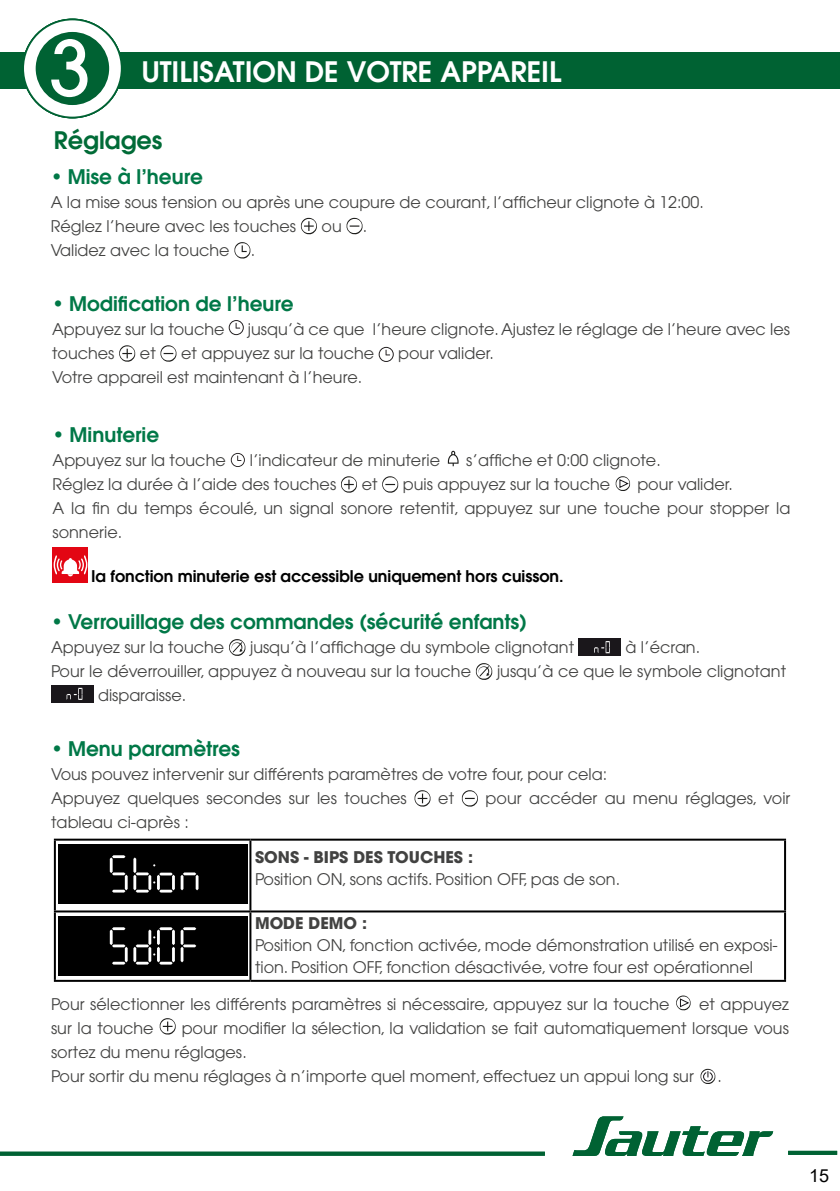
<style>
.page{position:relative;width:840px;height:1191px;background:#fff}
.page>*{position:absolute;margin:0;border:0;box-sizing:border-box;transform-origin:0 0}
.t1{font:500 75.6px "Avant Garde";color:#fff}
.t2{font:600 28px "Avant Garde";color:#fff}
.t3{font:600 24px "Avant Garde";color:#006b37}
.t4{font:600 20px "Avant Garde";color:#007847}
.t5{font:18px "Arial";color:#000}
.t6{font:16px/24px "Avant Garde";color:#424241}
.t7{font:600 16px "Avant Garde";letter-spacing:-.005em;color:#000}
.t8{font:700 16px "Avant Garde";color:#424241}
</style>
<div class="page">
<svg style="left:300px;top:218px;width:17px;height:17px"></svg>
<svg style="left:346px;top:218px;width:16px;height:17px"></svg>
<svg style="left:234px;top:242px;width:16px;height:17px"></svg>
<svg style="left:228px;top:320px;width:15px;height:15px"></svg>
<svg style="left:119px;top:345px;width:16px;height:17px"></svg>
<svg style="left:160px;top:345px;width:17px;height:17px"></svg>
<svg style="left:378px;top:347px;width:15px;height:15px"></svg>
<svg style="left:231px;top:453px;width:14px;height:14px"></svg>
<svg style="left:447px;top:451px;width:11px;height:15px"></svg>
<svg style="left:341px;top:476px;width:16px;height:17px"></svg>
<svg style="left:382px;top:476px;width:16px;height:17px"></svg>
<svg style="left:615px;top:476px;width:15px;height:15px"></svg>
<div style="left:52px;top:547px;width:36px;height:35px;background:#e30613"></div>
<svg style="left:54px;top:555px;width:33px;height:21px"></svg>
<svg style="left:229px;top:639px;width:16px;height:17px"></svg>
<div style="left:578px;top:638px;width:42px;height:18px;background:#1a171b"></div>
<svg style="left:594px;top:641px;width:15px;height:12px"></svg>
<svg style="left:475px;top:663px;width:17px;height:17px"></svg>
<div style="left:51px;top:685px;width:42px;height:17px;background:#1a171b"></div>
<svg style="left:67px;top:688px;width:16px;height:12px"></svg>
<svg style="left:414px;top:790px;width:16px;height:17px"></svg>
<svg style="left:461px;top:790px;width:17px;height:17px"></svg>
<div style="left:58px;top:844px;width:189px;height:59px;background:#000"></div>
<svg style="left:110px;top:855px;width:88px;height:37px"></svg>
<div style="left:58px;top:916px;width:189px;height:59px;background:#000"></div>
<svg style="left:110px;top:927px;width:86px;height:37px"></svg>
<hr style="left:54px;top:838px;width:196px;height:2px;background:#000">
<hr style="left:54px;top:840px;width:2px;height:70px;background:#000">
<hr style="left:250px;top:838px;width:535px;height:2px;background:#000">
<hr style="left:249px;top:840px;width:2px;height:70px;background:#000">
<hr style="left:783px;top:840px;width:2px;height:70px;background:#000">
<hr style="left:54px;top:910px;width:196px;height:2px;background:#000">
<hr style="left:54px;top:912px;width:2px;height:67px;background:#000">
<hr style="left:250px;top:910px;width:535px;height:2px;background:#000">
<hr style="left:249px;top:912px;width:2px;height:67px;background:#000">
<hr style="left:783px;top:912px;width:2px;height:67px;background:#000">
<hr style="left:54px;top:979px;width:196px;height:2px;background:#000">
<hr style="left:250px;top:979px;width:535px;height:2px;background:#000">
<svg style="left:676px;top:995px;width:14px;height:15px"></svg>
<svg style="left:159px;top:1018px;width:17px;height:17px"></svg>
<svg style="left:700px;top:1068px;width:15px;height:16px"></svg>
<svg style="left:0;top:1151px;width:544px;height:4px;background:#20754c"></svg>
<svg style="left:572px;top:1116px;width:200px;height:40px"></svg>
<svg style="left:788px;top:1150px;width:48px;height:4px"></svg>
<div style="left:0;top:52px;width:839px;height:37px;background:#006233"></div>
<div style="left:23px;top:19px;width:99px;height:98px;background:#fff;border-radius:50%"></div>
<div style="left:22px;top:19px;width:100px;height:99px;border:2px solid #006233;border-radius:50%"></div>
<div style="left:36px;top:32px;width:73px;height:73px;background:#006233;border-radius:50%"></div>
<h1 class="t1" style="left:50px;top:22px;width:44px">23</h1>
<h2 class="t2" style="left:142px;top:54px;width:421px">UTILISATION DE VOTRE APPAREIL</h2>
<h2 class="t2" style="left:142px;top:54px;width:440px">DESCRIPTION DE VOTRE APPAREIL</h2>
<h3 class="t3" style="left:54px;top:124px;width:110px">Réglages</h3>
<p class="t4" style="left:51px;top:163px;width:154px">• Mise à l’heure</p>
<p class="t6" style="left:51px;top:190px;width:654px">A la mise sous tension ou après une coupure de courant, l’afficheur clignote à 12:00.<br>Réglez l’heure avec les touches</p>
<p class="t6" style="left:321px;top:214px;width:22px">ou</p>
<p class="t6" style="left:362px;top:214px;width:6px">.</p>
<p class="t6" style="left:51px;top:238px;width:180px">Validez avec la touche</p>
<p class="t6" style="left:250px;top:238px;width:6px">.</p>
<p class="t4" style="left:52px;top:291px;width:243px">• Modification de l’heure</p>
<p class="t6" style="left:52px;top:317px;width:174px">Appuyez sur la touche</p>
<p class="t6" style="left:248px;top:317px;width:543px">jusqu’à ce que l’heure clignote. Ajustez le réglage de l’heure avec les</p>
<p class="t6" style="left:52px;top:341px;width:64px">touches</p>
<p class="t6" style="left:140px;top:341px;width:17px">et</p>
<p class="t6" style="left:181px;top:341px;width:194px">et appuyez sur la touche</p>
<p class="t6" style="left:398px;top:341px;width:97px">pour valider.</p>
<p class="t6" style="left:52px;top:365px;width:311px">Votre appareil est maintenant à l’heure.</p>
<p class="t4" style="left:52px;top:422px;width:108px">• Minuterie</p>
<p class="t6" style="left:52px;top:448px;width:175px">Appuyez sur la touche</p>
<p class="t6" style="left:250px;top:448px;width:192px">l’indicateur de minuterie</p>
<p class="t6" style="left:466px;top:448px;width:196px">s’affiche et 0:00 clignote.</p>
<p class="t6" style="left:52px;top:472px;width:285px">Réglez la durée à l’aide des touches</p>
<p class="t6" style="left:361px;top:472px;width:17px">et</p>
<p class="t6" style="left:402px;top:472px;width:209px">puis appuyez sur la touche</p>
<p class="t6" style="left:52px;top:472px;width:739px;text-indent:584px">pour valider.<br>A la fin du temps écoulé, un signal sonore retentit, appuyez sur une touche pour stopper la sonnerie.</p>
<p class="t7" style="left:91px;top:566px;width:473px">Ia fonction minuterie est accessible uniquement hors cuisson.</p>
<p class="t4" style="left:51px;top:608px;width:477px">• Verrouillage des commandes (sécurité enfants)</p>
<p class="t6" style="left:51px;top:635px;width:175px">Appuyez sur la touche</p>
<p class="t6" style="left:250px;top:635px;width:325px">jusqu’à l’affichage du symbole clignotant</p>
<p class="t6" style="left:625px;top:635px;width:76px">à l’écran.</p>
<p class="t6" style="left:51px;top:659px;width:421px">Pour le déverrouiller, appuyez à nouveau sur la touche</p>
<p class="t6" style="left:497px;top:659px;width:290px">jusqu’à ce que le symbole clignotant</p>
<p class="t6" style="left:98px;top:683px;width:90px">disparaisse.</p>
<p class="t4" style="left:51px;top:735px;width:190px">• Menu paramètres</p>
<p class="t6" style="left:51px;top:762px;width:557px">Vous pouvez intervenir sur différents paramètres de votre four, pour cela:<br>Appuyez quelques secondes sur les touches</p>
<p class="t6" style="left:438px;top:786px;width:17px">et</p>
<p class="t6" style="left:485px;top:786px;width:306px">pour accéder au menu réglages, voir</p>
<p class="t6" style="left:51px;top:810px;width:139px">tableau ci-après :</p>
<p class="t8" style="left:255px;top:846px;width:219px">SONS - BIPS DES TOUCHES :</p>
<p class="t6" style="left:255px;top:867px;width:366px">Position ON, sons actifs. Position OFF, pas de son.</p>
<p class="t8" style="left:255px;top:912px;width:114px">MODE DEMO :</p>
<p class="t6" style="left:255px;top:934px;width:524px;line-height:22px">Position ON, fonction activée, mode démonstration utilisé en exposi&shy;tion. Position OFF, fonction désactivée, votre four est opérationnel</p>
<p class="t6" style="left:51px;top:991px;width:619px">Pour sélectionner les différents paramètres si nécessaire, appuyez sur la touche</p>
<p class="t6" style="left:698px;top:991px;width:91px">et appuyez</p>
<p class="t6" style="left:51px;top:1015px;width:104px">sur la touche</p>
<p class="t6" style="left:51px;top:1015px;width:738px;text-indent:130px">pour modifier la sélection, la validation se fait automatiquement lorsque vous sortez du menu réglages.<br>Pour sortir du menu réglages à n’importe quel moment, effectuez un appui long sur</p>
<p class="t6" style="left:717px;top:1063px;width:6px">.</p>
<p class="t5" style="left:808px;top:1163px;width:22px">15</p>
</div>
